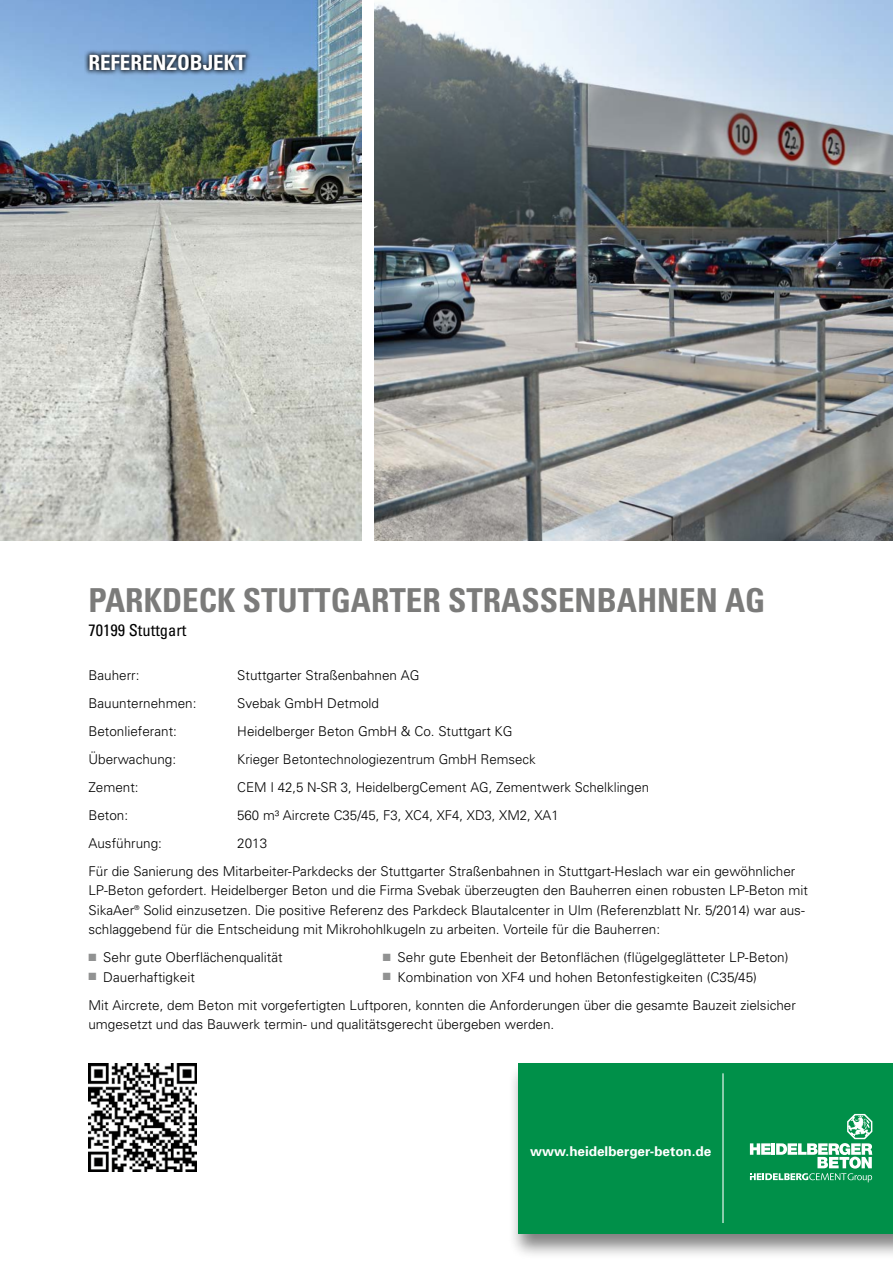
<style>
.page{position:relative;width:893px;height:1263px;background:#fff}
.page>*{position:absolute;margin:0;border:0;box-sizing:border-box;transform-origin:0 0}
.t1{font:700 condensed 33px "Univers";color:#7b7b7a}
.t2{font:700 condensed 21px "Univers";color:#fff}
.t3{font:condensed 16.5px "Univers";color:#000}
.t4{font:300 13.5px/28px "Univers";color:#000}
.t5{font:700 13.5px "Univers";color:#fff}
.s1{color:#919292}
</style>
<div class="page">
<img style="left:374px;top:0;width:519px;height:540px">
<div style="left:508px;top:1061px;width:385px;height:199px;background:#000;opacity:.5"></div>
<div style="left:519px;top:1063px;width:374px;height:170px;background:#009049"></div>
<hr style="left:722px;top:1073px;width:1px;height:150px;background:#fff">
<svg style="left:750px;top:1114px;width:122px;height:68px"></svg>
<img style="left:0;top:0;width:361px;height:540px">
<svg style="left:84px;top:49px;width:168px;height:27px;background:#4c6581"></svg>
<img style="left:88px;top:1063px;width:109px;height:108px">
<h2 class="t2" style="left:88px;top:50px;width:159px">REFERENZOBJEKT</h2>
<h1 class="t1" style="left:88px;top:580px;width:678px">PARKDECK STUTTGARTER STRASSENBAHNEN AG</h1>
<p class="t3" style="left:88px;top:620px;width:100px">70199 Stuttgart</p>
<p class="t4" style="left:88px;top:661px;width:53px">Bauherr:</p>
<p class="t4" style="left:237px;top:661px;width:184px">Stuttgarter Straßenbahnen AG</p>
<p class="t4" style="left:88px;top:689px;width:110px">Bauunternehmen:</p>
<p class="t4" style="left:237px;top:689px;width:143px">Svebak GmbH Detmold</p>
<p class="t4" style="left:88px;top:717px;width:90px">Betonlieferant:</p>
<p class="t4" style="left:237px;top:717px;width:277px">Heidelberger Beton GmbH &amp; Co. Stuttgart KG</p>
<p class="t4" style="left:88px;top:745px;width:89px">Überwachung:</p>
<p class="t4" style="left:237px;top:745px;width:300px">Krieger Betontechnologiezentrum GmbH Remseck</p>
<p class="t4" style="left:88px;top:773px;width:52px">Zement:</p>
<p class="t4" style="left:237px;top:773px;width:413px">CEM I 42,5 N-SR 3, HeidelbergCement AG, Zementwerk Schelklingen</p>
<p class="t4" style="left:88px;top:801px;width:41px">Beton:</p>
<p class="t4" style="left:237px;top:801px;width:323px">560 m³ Aircrete C35/45, F3, XC4, XF4, XD3, XM2, XA1</p>
<p class="t4" style="left:88px;top:829px;width:75px">Ausführung:</p>
<p class="t4" style="left:88px;top:829px;width:708px;text-indent:149px">2013<br>Für die Sanierung des Mitarbeiter-Parkdecks der Stuttgarter Straßenbahnen in Stuttgart-Heslach war ein gewöhnlicher</p>
<p class="t4" style="left:88px;top:880px;width:721px;line-height:19.5px">LP-Beton gefordert. Heidelberger Beton und die Firma Svebak überzeugten den Bauherren einen robusten LP-Beton mit<br>SikaAer<sup>®</sup> Solid einzusetzen. Die positive Referenz des Parkdeck Blautalcenter in Ulm (Referenzblatt Nr. 5/2014) war aus&shy;schlaggebend für die Entscheidung mit Mikrohohlkugeln zu arbeiten. Vorteile für die Bauherren:</p>
<p class="t4" style="left:88px;top:943px;width:196px"><span class="s1">■</span> Sehr gute Oberflächenqualität</p>
<p class="t4" style="left:88px;top:963px;width:709px"><span class="s1">■</span> Dauerhaftigkeit<br>Mit Aircrete, dem Beton mit vorgefertigten Luftporen, konnten die Anforderungen über die gesamte Bauzeit zielsicher</p>
<p class="t4" style="left:88px;top:1010px;width:467px">umgesetzt und das Bauwerk termin- und qualitätsgerecht übergeben werden.</p>
<p class="t4" style="left:383px;top:943px;width:407px"><span class="s1">■</span> Sehr gute Ebenheit der Betonflächen (flügelgeglätteter LP-Beton)</p>
<p class="t4" style="left:383px;top:963px;width:376px"><span class="s1">■</span> Kombination von XF4 und hohen Betonfestigkeiten (C35/45)</p>
<p class="t5" style="left:530px;top:1143px;width:183px">www.heidelberger-beton.de</p>
</div>
